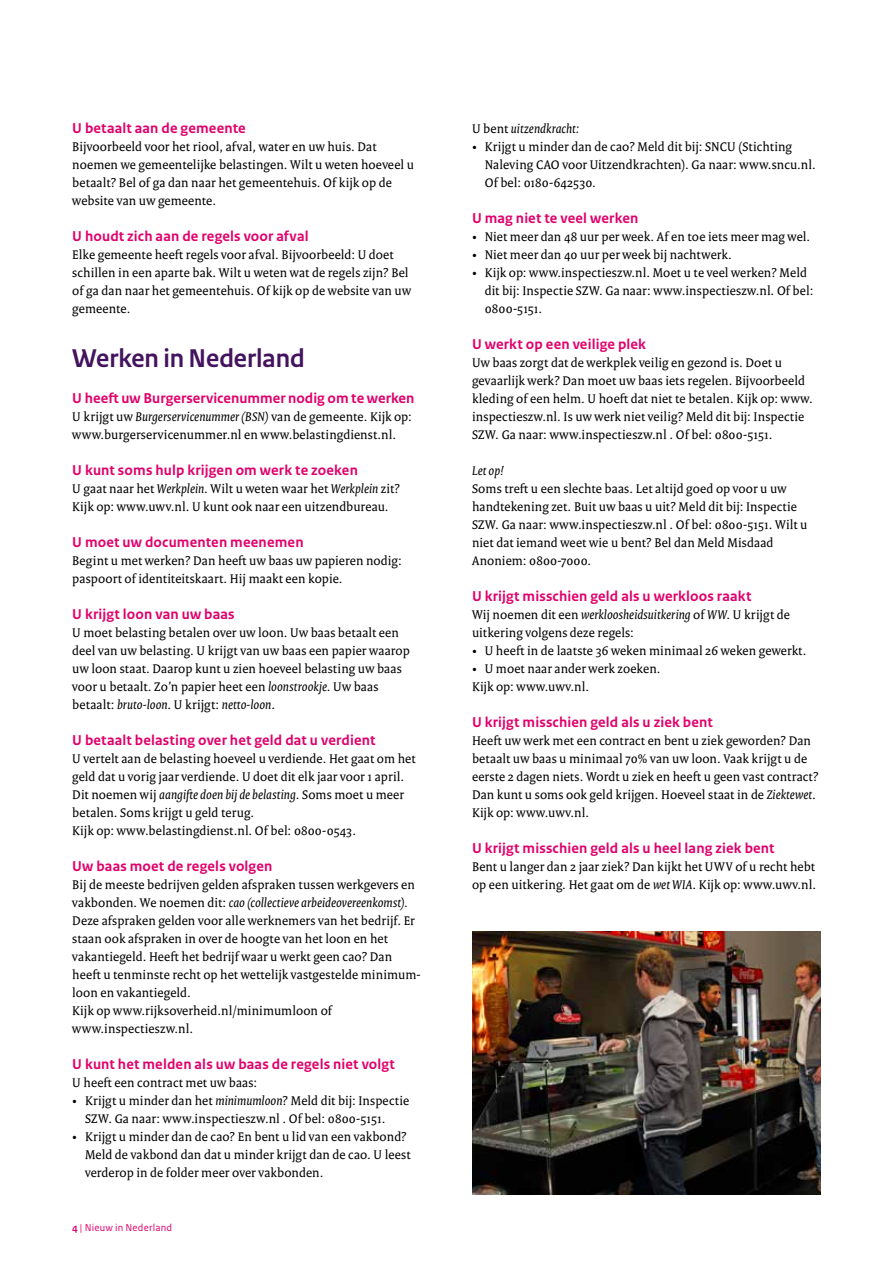
<style>
.page{position:relative;width:893px;height:1263px;background:#fff}
.page>*{position:absolute;margin:0;border:0;box-sizing:border-box;transform-origin:0 0}
.t1{font:700 27px "Rijksoverheid Sans Heading";color:#43135d}
.t2{font:700 15px "Rijksoverheid Sans Text";letter-spacing:.01em;color:#e0006b}
.t3{font:13.5px/18px "Rijksoverheid Serif";letter-spacing:.01em;color:#000}
.t4{font:italic 13.5px "Rijksoverheid Serif";letter-spacing:.015em;color:#000}
.t5{font:10.5px "Rijksoverheid Sans Text";letter-spacing:.02em;color:#e0006b}
.s1{font-style:italic}
.s2{font-weight:700}
.s3{font-style:normal}
</style>
<div class="page">
<img style="left:472px;top:931px;width:349px;height:264px">
<p class="t2" style="left:72px;top:119px;width:175px">U betaalt aan de gemeente</p>
<p class="t3" style="left:72px;top:137px;width:343px">Bijvoorbeeld voor het riool, afval, water en uw huis. Dat noemen we gemeentelijke belastingen. Wilt u weten hoeveel u betaalt? Bel of ga dan naar het gemeentehuis. Of kijk op de website van uw gemeente.</p>
<p class="t2" style="left:72px;top:227px;width:238px">U houdt zich aan de regels voor afval</p>
<p class="t3" style="left:72px;top:245px;width:340px">Elke gemeente heeft regels voor afval. Bijvoorbeeld: U doet schillen in een aparte bak. Wilt u weten wat de regels zijn? Bel of ga dan naar het gemeentehuis. Of kijk op de website van uw gemeente.</p>
<h1 class="t1" style="left:72px;top:343px;width:234px">Werken in Nederland</h1>
<p class="t2" style="left:72px;top:389px;width:344px">U heeft uw Burgerservicenummer nodig om te werken</p>
<p class="t3" style="left:72px;top:407px;width:341px">U krijgt uw <span class="s1">Burgerservicenummer (BSN)</span> van de gemeente. Kijk op: www.burgerservicenummer.nl en www.belastingdienst.nl.</p>
<p class="t2" style="left:72px;top:461px;width:287px">U kunt soms hulp krijgen om werk te zoeken</p>
<p class="t3" style="left:72px;top:479px;width:329px">U gaat naar het <span class="s1">Werkplein</span>. Wilt u weten waar het <span class="s1">Werkplein</span> zit?<br>Kijk op: www.uwv.nl. U kunt ook naar een uitzendbureau.</p>
<p class="t2" style="left:72px;top:533px;width:233px">U moet uw documenten meenemen</p>
<p class="t3" style="left:72px;top:551px;width:331px">Begint u met werken? Dan heeft uw baas uw papieren nodig: paspoort of identiteitskaart. Hij maakt een kopie.</p>
<p class="t2" style="left:72px;top:605px;width:164px">U krijgt loon van uw baas</p>
<p class="t3" style="left:72px;top:623px;width:339px">U moet belasting betalen over uw loon. Uw baas betaalt een deel van uw belasting. U krijgt van uw baas een papier waarop uw loon staat. Daarop kunt u zien hoeveel belasting uw baas voor u betaalt. Zo’n papier heet een <span class="s1">loonstrookje</span>. Uw baas betaalt: <span class="s1">bruto-loon</span>. U krijgt: <span class="s1">netto-loon</span>.</p>
<p class="t2" style="left:72px;top:731px;width:305px">U betaalt belasting over het geld dat u verdient</p>
<p class="t3" style="left:72px;top:749px;width:345px">U vertelt aan de belasting hoeveel u verdiende. Het gaat om het geld dat u vorig jaar verdiende. U doet dit elk jaar voor 1 april.<br>Dit noemen wij <span class="s1">aangifte doen bij de belasting</span>. Soms moet u meer betalen. Soms krijgt u geld terug.<br>Kijk op: www.belastingdienst.nl. Of bel: 0800-0543.</p>
<p class="t2" style="left:72px;top:857px;width:202px">Uw baas moet de regels volgen</p>
<p class="t3" style="left:72px;top:875px;width:350px">Bij de meeste bedrijven gelden afspraken tussen werkgevers en vakbonden. We noemen dit: <span class="s1">cao (collectieve arbeideovereenkomst).<br></span>Deze afspraken gelden voor alle werknemers van het bedrijf. Er staan ook afspraken in over de hoogte van het loon en het vakantiegeld. Heeft het bedrijf waar u werkt geen cao? Dan heeft u tenminste recht op het wettelijk vastgestelde minimum&shy;loon en vakantiegeld.<br>Kijk op www.rijksoverheid.nl/minimumloon of www.inspectieszw.nl.</p>
<p class="t2" style="left:72px;top:1055px;width:324px">U kunt het melden als uw baas de regels niet volgt</p>
<p class="t3" style="left:72px;top:1073px;width:186px">U heeft een contract met uw baas:</p>
<p class="t3" style="left:85px;top:1091px;width:326px;text-indent:-13px">• Krijgt u minder dan het <span class="s1">minimumloon</span>? Meld dit bij: Inspectie<br>SZW. Ga naar: www.inspectieszw.nl . Of bel: 0800-5151.</p>
<p class="t3" style="left:85px;top:1127px;width:327px;text-indent:-13px">• Krijgt u minder dan de cao? En bent u lid van een vakbond?<br>Meld de vakbond dan dat u minder krijgt dan de cao. U leest verderop in de folder meer over vakbonden.</p>
<p class="t5" style="left:72px;top:1221px;width:101px"><span class="s2">4</span> | Nieuw in Nederland</p>
<p class="t4" style="left:472px;top:120px;width:109px"><span class="s3">U bent</span> uitzendkracht:</p>
<p class="t3" style="left:485px;top:137px;width:333px;text-indent:-13px">• Krijgt u minder dan de cao? Meld dit bij: SNCU (Stichting<br>Naleving CAO voor Uitzendkrachten). Ga naar: www.sncu.nl.<br>Of bel: 0180-642530.</p>
<p class="t2" style="left:472px;top:209px;width:168px">U mag niet te veel werken</p>
<p class="t3" style="left:472px;top:227px;width:340px">• Niet meer dan 48 uur per week. Af en toe iets meer mag wel.</p>
<p class="t3" style="left:472px;top:245px;width:261px">• Niet meer dan 40 uur per week bij nachtwerk.</p>
<p class="t3" style="left:485px;top:263px;width:330px;text-indent:-13px">• Kijk op: www.inspectieszw.nl. Moet u te veel werken? Meld dit bij: Inspectie SZW. Ga naar: www.inspectieszw.nl. Of bel:<br>0800-5151.</p>
<p class="t2" style="left:472px;top:335px;width:176px">U werkt op een veilige plek</p>
<p class="t3" style="left:472px;top:353px;width:342px">Uw baas zorgt dat de werkplek veilig en gezond is. Doet u gevaarlijk werk? Dan moet uw baas iets regelen. Bijvoorbeeld kleding of een helm. U hoeft dat niet te betalen. Kijk op: www. inspectieszw.nl. Is uw werk niet veilig? Meld dit bij: Inspectie SZW. Ga naar: www.inspectieszw.nl . Of bel: 0800-5151.</p>
<p class="t4" style="left:472px;top:462px;width:33px">Let op!</p>
<p class="t3" style="left:472px;top:479px;width:337px">Soms treft u een slechte baas. Let altijd goed op voor u uw handtekening zet. Buit uw baas u uit? Meld dit bij: Inspectie SZW. Ga naar: www.inspectieszw.nl . Of bel: 0800-5151. Wilt u niet dat iemand weet wie u bent? Bel dan Meld Misdaad Anoniem: 0800-7000.</p>
<p class="t2" style="left:472px;top:587px;width:281px">U krijgt misschien geld als u werkloos raakt</p>
<p class="t3" style="left:472px;top:605px;width:319px">Wij noemen dit een <span class="s1">werkloosheidsuitkering</span> of <span class="s1">WW</span>. U krijgt de uitkering volgens deze regels:</p>
<p class="t3" style="left:472px;top:641px;width:336px">• U heeft in de laatste 36 weken minimaal 26 weken gewerkt.</p>
<p class="t3" style="left:472px;top:659px;width:190px">• U moet naar ander werk zoeken.<br>Kijk op: www.uwv.nl.</p>
<p class="t2" style="left:472px;top:713px;width:242px">U krijgt misschien geld als u ziek bent</p>
<p class="t3" style="left:472px;top:731px;width:348px">Heeft uw werk met een contract en bent u ziek geworden? Dan betaalt uw baas u minimaal 70% van uw loon. Vaak krijgt u de eerste 2 dagen niets. Wordt u ziek en heeft u geen vast contract?<br>Dan kunt u soms ook geld krijgen. Hoeveel staat in de <span class="s1">Ziektewet</span>.<br>Kijk op: www.uwv.nl.</p>
<p class="t2" style="left:472px;top:839px;width:304px">U krijgt misschien geld als u heel lang ziek bent</p>
<p class="t3" style="left:472px;top:857px;width:346px">Bent u langer dan 2 jaar ziek? Dan kijkt het UWV of u recht hebt op een uitkering. Het gaat om de <span class="s1">wet WIA</span>. Kijk op: www.uwv.nl.</p>
</div>
